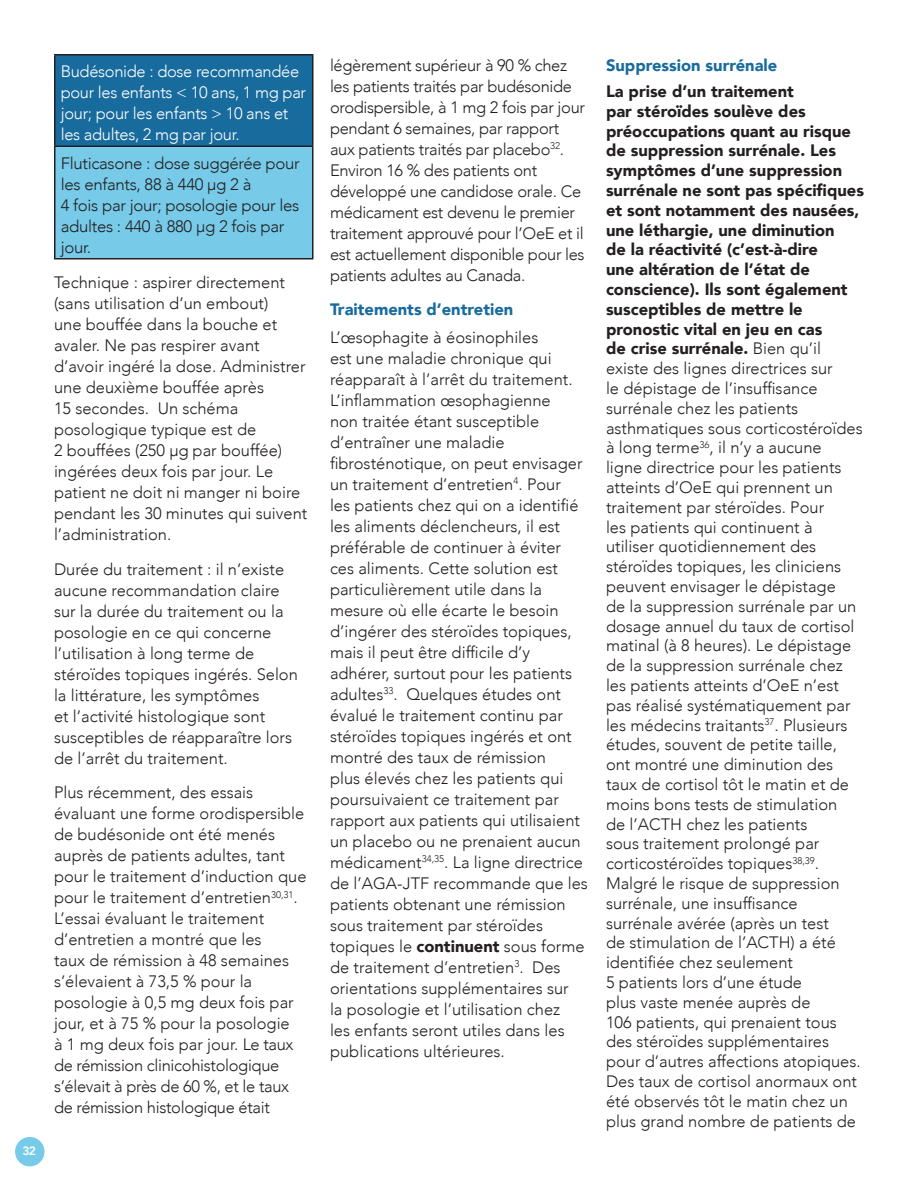
<style>
.page{position:relative;width:918px;height:1188px;background:#fff}
.page>*{position:absolute;margin:0;border:0;box-sizing:border-box;transform-origin:0 0}
.t1{font:300 16.5px/21px "Avenir";color:#231f20}
.t2{font:300 16.5px/21px "Avenir";letter-spacing:-.02em;color:#231f20}
.t3{font:300 16.5px/21px "Avenir";letter-spacing:-.02em;color:#fff}
.t4{font:900 16.5px "Avenir";color:#186b9d}
.t5{font:800 12px "Avenir";color:#fff}
.s1{font-weight:900}
</style>
<div class="page">
<div style="left:15px;top:1137px;width:30px;height:29px;background:#77cbe9;border-radius:50%"></div>
<div style="left:55px;top:55px;width:258px;height:91px;background:#186b9d"></div>
<div style="left:55px;top:146px;width:258px;height:113px;background:#77cbe9"></div>
<hr style="left:54px;top:54px;width:260px;height:2px;background:#231f20">
<hr style="left:54px;top:56px;width:2px;height:90px;background:#231f20">
<hr style="left:312px;top:56px;width:2px;height:90px;background:#231f20">
<hr style="left:54px;top:146px;width:260px;height:1px;background:#231f20">
<hr style="left:54px;top:147px;width:2px;height:111px;background:#231f20">
<hr style="left:312px;top:147px;width:2px;height:111px;background:#231f20">
<hr style="left:54px;top:258px;width:260px;height:2px;background:#231f20">
<p class="t5" style="left:23px;top:1141px;width:15px">32</p>
<p class="t3" style="left:61px;top:61px;width:247px">Budésonide : dose recommandée pour les enfants &lt; 10 ans, 1 mg par jour; pour les enfants &gt; 10 ans et les adultes, 2 mg par jour.</p>
<p class="t2" style="left:61px;top:153px;width:241px">Fluticasone : dose suggérée pour les enfants, 88 à 440 μg 2 à<br>4 fois par jour; posologie pour les adultes : 440 à 880 μg 2 fois par jour.</p>
<p class="t1" style="left:54px;top:272px;width:253px">Technique : aspirer directement (sans utilisation d’un embout)<br>une bouffée dans la bouche et avaler. Ne pas respirer avant d’avoir ingéré la dose. Administrer une deuxième bouffée après<br>15 secondes. Un schéma posologique typique est de</p>
<p class="t1" style="left:54px;top:440px;width:255px">2 bouffées (250 μg par bouffée) ingérées deux fois par jour. Le patient ne doit ni manger ni boire pendant les 30 minutes qui suivent l’administration.</p>
<p class="t1" style="left:54px;top:558px;width:245px">Durée du traitement : il n’existe aucune recommandation claire sur la durée du traitement ou la posologie en ce qui concerne l’utilisation à long terme de stéroïdes topiques ingérés. Selon la littérature, les symptômes<br>et l’activité histologique sont susceptibles de réapparaître lors de l’arrêt du traitement.</p>
<p class="t1" style="left:54px;top:782px;width:254px">Plus récemment, des essais évaluant une forme orodispersible de budésonide ont été menés auprès de patients adultes, tant pour le traitement d’induction que pour le traitement d’entretien<sup>30,31</sup>.<br>L’essai évaluant le traitement d’entretien a montré que les<br>taux de rémission à 48 semaines s’élevaient à 73,5 % pour la posologie à 0,5 mg deux fois par jour, et à 75 % pour la posologie<br>à 1 mg deux fois par jour. Le taux de rémission clinicohistologique s’élevait à près de 60 %, et le taux de rémission histologique était</p>
<p class="t2" style="left:330px;top:54px;width:257px">légèrement supérieur à 90 % chez les patients traités par budésonide orodispersible, à 1 mg 2 fois par jour pendant 6 semaines, par rapport aux patients traités par placebo<sup>32</sup>.<br>Environ 16 % des patients ont développé une candidose orale. Ce médicament est devenu le premier traitement approuvé pour l’OeE et il est actuellement disponible pour les patients adultes au Canada.</p>
<p class="t4" style="left:330px;top:295px;width:185px">Traitements d’entretien</p>
<p class="t1" style="left:330px;top:327px;width:260px">L’œsophagite à éosinophiles<br>est une maladie chronique qui réapparaît à l’arrêt du traitement.<br>L’inflammation œsophagienne<br>non traitée étant susceptible d’entraîner une maladie fibrosténotique, on peut envisager un traitement d’entretien<sup>4</sup>. Pour<br>les patients chez qui on a identifié les aliments déclencheurs, il est préférable de continuer à éviter ces aliments. Cette solution est particulièrement utile dans la mesure où elle écarte le besoin d’ingérer des stéroïdes topiques, mais il peut être difficile d’y adhérer, surtout pour les patients adultes<sup>33</sup>. Quelques études ont évalué le traitement continu par stéroïdes topiques ingérés et ont montré des taux de rémission<br>plus élevés chez les patients qui poursuivaient ce traitement par rapport aux patients qui utilisaient un placebo ou ne prenaient aucun médicament<sup>34,35</sup>. La ligne directrice de l’AGA-JTF recommande que les patients obtenant une rémission sous traitement par stéroïdes topiques le <span class="s1">continuent</span> sous forme de traitement d’entretien<sup>3</sup>. Des orientations supplémentaires sur<br>la posologie et l’utilisation chez<br>les enfants seront utiles dans les publications ultérieures.</p>
<p class="t4" style="left:606px;top:51px;width:173px">Suppression surrénale</p>
<p class="t1" style="left:606px;top:81px;width:260px;line-height:19.8px"><span class="s1">La prise d’un traitement<br>par stéroïdes soulève des préoccupations quant au risque de suppression surrénale. Les symptômes d’une suppression surrénale ne sont pas spécifiques et sont notamment des nausées, une léthargie, une diminution<br>de la réactivité (c’est-à-dire<br>une altération de l’état de conscience). Ils sont également susceptibles de mettre le pronostic vital en jeu en cas<br>de crise surrénale.</span> Bien qu’il existe des lignes directrices sur<br>le dépistage de l’insuffisance surrénale chez les patients asthmatiques sous corticostéroïdes à long terme<sup>36</sup>, il n’y a aucune<br>ligne directrice pour les patients atteints d’OeE qui prennent un traitement par stéroïdes. Pour<br>les patients qui continuent à utiliser quotidiennement des stéroïdes topiques, les cliniciens peuvent envisager le dépistage<br>de la suppression surrénale par un dosage annuel du taux de cortisol matinal (à 8 heures). Le dépistage de la suppression surrénale chez les patients atteints d’OeE n’est pas réalisé systématiquement par les médecins traitants<sup>37</sup>. Plusieurs études, souvent de petite taille, ont montré une diminution des taux de cortisol tôt le matin et de moins bons tests de stimulation<br>de l’ACTH chez les patients<br>sous traitement prolongé par corticostéroïdes topiques<sup>38,39</sup>.<br>Malgré le risque de suppression surrénale, une insuffisance surrénale avérée (après un test<br>de stimulation de l’ACTH) a été identifiée chez seulement<br>5 patients lors d’une étude<br>plus vaste menée auprès de<br>106 patients, qui prenaient tous des stéroïdes supplémentaires pour d’autres affections atopiques.<br>Des taux de cortisol anormaux ont été observés tôt le matin chez un plus grand nombre de patients de</p>
</div>
